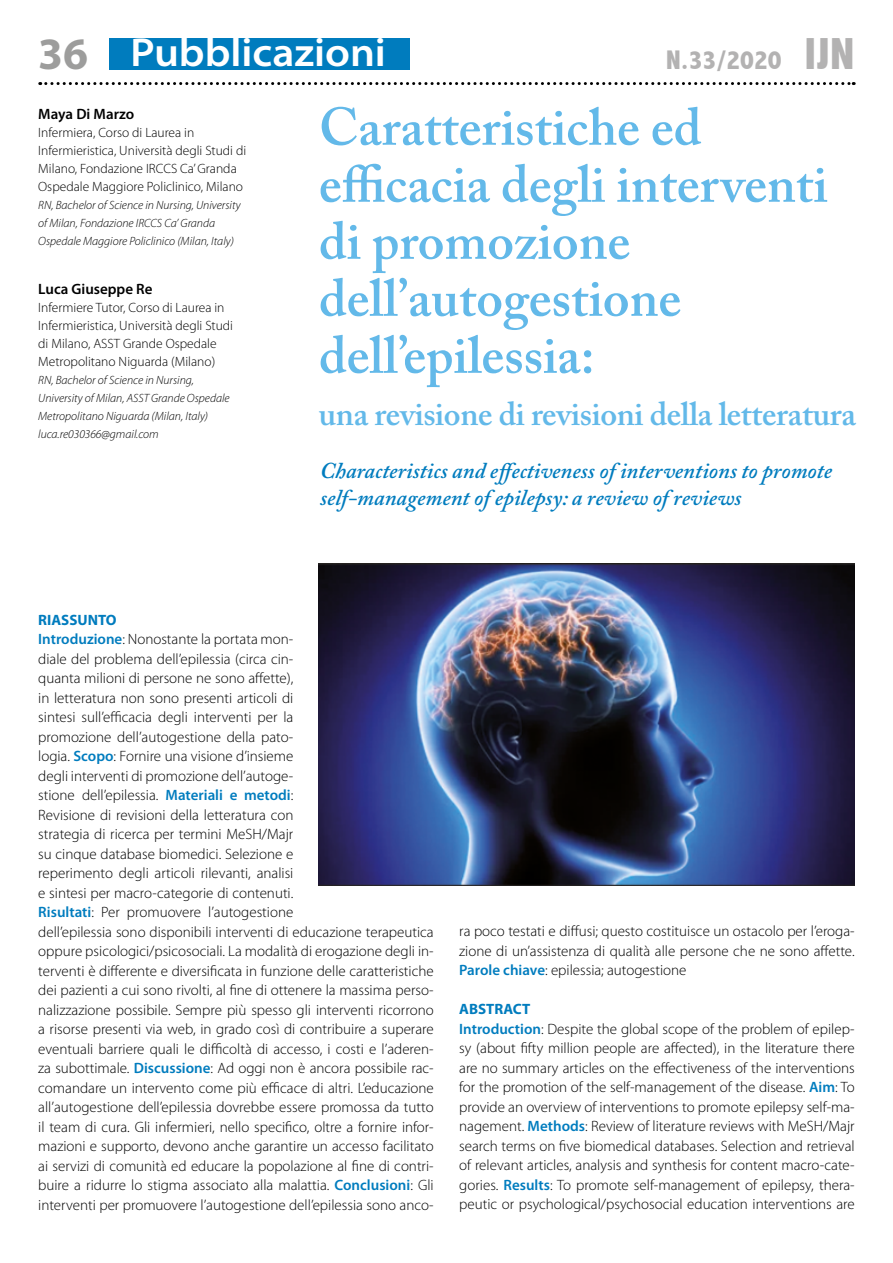
<style>
.page{position:relative;width:893px;height:1263px;background:#fff}
.page>*{position:absolute;margin:0;border:0;box-sizing:border-box;transform-origin:0 0}
.t1{font:600 52.5px/57px "Adobe Caslon Pro";color:#63b9e9}
.t2{font:700 45px "Myriad Pro";color:#9d9d9c}
.t3{font:600 semi-expanded 40.5px "Myriad Pro";color:#fff}
.t4{font:600 33px "Adobe Caslon Pro";letter-spacing:-.01em;color:#63b9e9}
.t5{font:800 condensed 27px "Abadi";color:#b3b2b2}
.t6{font:italic 600 22.5px/27px "Adobe Caslon Pro";color:#007cbe}
.t7{font:300 15px/19.5px "Myriad Pro";color:#000}
.t8{font:600 15px "Myriad Pro";color:#000}
.t9{font:300 13.5px/18px "Myriad Pro";color:#000}
.t10{font:italic 300 12px/18px "Myriad Pro";color:#000}
.s1{font-size:45px}
.s2{font-weight:700;color:#007cbe}
.s3{font-weight:600;color:#007cbe}
</style>
<div class="page">
<div style="left:109px;top:38px;width:301px;height:31px;background:#007cbe"></div>
<svg style="left:40px;top:82px;width:814px;height:3px"></svg>
<img style="left:319px;top:563px;width:536px;height:322px">
<h3 class="t3" style="left:130px;top:30px;width:257px">Pubblicazioni</h3>
<h3 class="t5" style="left:666px;top:45px;width:190px">N.33/2020 <span class="s1">IJN</span></h3>
<p class="t8" style="left:38px;top:104px;width:97px">Maya Di Marzo</p>
<p class="t9" style="left:38px;top:123px;width:209px">Infermiera, Corso di Laurea in Infermieristica, Università degli Studi di Milano, Fondazione IRCCS Ca’ Granda Ospedale Maggiore Policlinico, Milano</p>
<p class="t10" style="left:38px;top:196px;width:204px">RN, Bachelor of Science in Nursing, University of Milan, Fondazione IRCCS Ca’ Granda<br>Ospedale Maggiore Policlinico (Milan, Italy)</p>
<p class="t8" style="left:38px;top:279px;width:116px">Luca Giuseppe Re</p>
<p class="t9" style="left:38px;top:299px;width:196px">Infermiere Tutor, Corso di Laurea in Infermieristica, Università degli Studi di Milano, ASST Grande Ospedale Metropolitano Niguarda (Milano)</p>
<p class="t10" style="left:38px;top:371px;width:193px">RN, Bachelor of Science in Nursing, University of Milan, ASST Grande Ospedale Metropolitano Niguarda (Milan, Italy) luca.re030366@gmail.com</p>
<h2 class="t2" style="left:38px;top:24px;width:51px">36</h2>
<h1 class="t1" style="left:319px;top:98px;width:510px">Caratteristiche ed efficacia degli interventi di promozione dell’autogestione dell’epilessia:</h1>
<h3 class="t4" style="left:319px;top:394px;width:539px">una revisione di revisioni della letteratura</h3>
<h3 class="t6" style="left:320px;top:457px;width:513px">Characteristics and effectiveness of interventions to promote self-management of epilepsy: a review of reviews</h3>
<p class="t7" style="left:38px;top:610px;width:397px"><span class="s2">RIASSUNTO<br></span><span class="s3">Introduzione</span>: Nonostante la portata mon-<br>diale del problema dell’epilessia (circa cin-<br>quanta milioni di persone ne sono affette),<br>in letteratura non sono presenti articoli di<br>sintesi sull’efficacia degli interventi per la<br>promozione dell’autogestione della pato-<br>logia. <span class="s3">Scopo</span>: Fornire una visione d’insieme<br>degli interventi di promozione dell’autoge-<br>stione dell’epilessia. <span class="s3">Materiali e metodi</span>:<br>Revisione di revisioni della letteratura con<br>strategia di ricerca per termini MeSH/Majr<br>su cinque database biomedici. Selezione e<br>reperimento degli articoli rilevanti, analisi<br>e sintesi per macro-categorie di contenuti.<br><span class="s3">Risultati</span>: Per promuovere l’autogestione<br>dell’epilessia sono disponibili interventi di educazione terapeutica oppure psicologici/psicosociali. La modalità di erogazione degli in&shy;terventi è differente e diversificata in funzione delle caratteristiche dei pazienti a cui sono rivolti, al fine di ottenere la massima perso&shy;nalizzazione possibile. Sempre più spesso gli interventi ricorrono a risorse presenti via web, in grado così di contribuire a superare eventuali barriere quali le difficoltà di accesso, i costi e l’aderen&shy;za subottimale. <span class="s3">Discussione</span>: Ad oggi non è ancora possibile rac&shy;comandare un intervento come più efficace di altri. L’educazione all’autogestione dell’epilessia dovrebbe essere promossa da tutto il team di cura. Gli infermieri, nello specifico, oltre a fornire infor&shy;mazioni e supporto, devono anche garantire un accesso facilitato ai servizi di comunità ed educare la popolazione al fine di contri&shy;buire a ridurre lo stigma associato alla malattia. <span class="s3">Conclusioni</span>: Gli interventi per promuovere l’autogestione dell’epilessia sono anco-</p>
<p class="t7" style="left:459px;top:922px;width:397px;text-align:justify">ra poco testati e diffusi; questo costituisce un ostacolo per l’eroga&shy;zione di un’assistenza di qualità alle persone che ne sono affette.<br><span class="s3">Parole chiave</span>: epilessia; autogestione</p>
<p class="t7" style="left:459px;top:1000px;width:397px"><span class="s2">ABSTRACT<br></span><span class="s3">Introduction</span>: Despite the global scope of the problem of epilep&shy;sy (about fifty million people are affected), in the literature there are no summary articles on the effectiveness of the interventions for the promotion of the self-management of the disease. <span class="s3">Aim</span>: To provide an overview of interventions to promote epilepsy self-ma&shy;nagement. <span class="s3">Methods</span>: Review of literature reviews with MeSH/Majr search terms on five biomedical databases. Selection and retrieval of relevant articles, analysis and synthesis for content macro-cate&shy;gories. <span class="s3">Results</span>: To promote self-management of epilepsy, thera&shy;peutic or psychological/psychosocial education interventions are</p>
</div>
